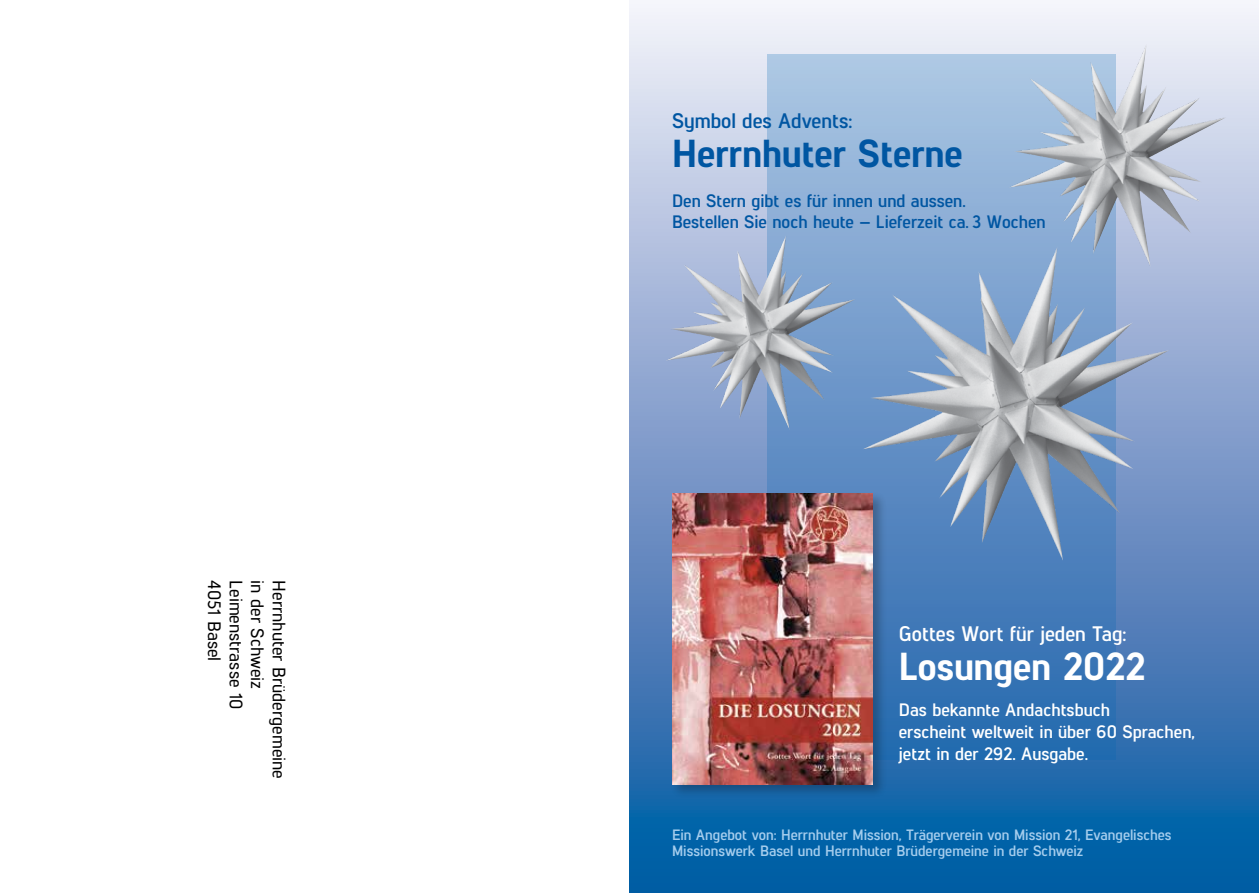
<style>
.page{position:relative;width:1259px;height:893px;background:#fff}
.page>*{position:absolute;margin:0;border:0;box-sizing:border-box;transform-origin:0 0}
.t1{font:800 39px "Lintel";letter-spacing:.005em;color:#0056a2}
.t2{font:800 39px "Lintel";letter-spacing:.005em;color:#fff}
.t3{font:700 21px "Lintel";color:#fff}
.t4{font:700 21px "Lintel";color:#0056a2}
.t5{font:700 18px/21.6px "Lintel";color:#fff}
.t6{font:700 18px/21.6px "Lintel";color:#0056a2}
.t7{font:500 18px "Lintel";color:#000}
.t8{font:700 15px/16.5px "Lintel";color:#a5cded}
</style>
<div class="page">
<svg style="left:629px;top:4px;width:630px;height:889px;background:#6897c6"></svg>
<svg style="left:767px;top:54px;width:349px;height:706px;background:#6896c8"></svg>
<div style="left:670px;top:491px;width:217px;height:307px;background:#000;opacity:.25"></div>
<img style="left:672px;top:493px;width:201px;height:291px">
<img style="left:862px;top:245px;width:309px;height:317px">
<img style="left:665px;top:234px;width:192px;height:196px">
<img style="left:1007px;top:43px;width:220px;height:225px">
<p class="t7" style="left:227px;top:580px;width:82px;rotate:90deg">4051 Basel</p>
<p class="t7" style="left:248px;top:580px;width:130px;rotate:90deg">Leimenstrasse 10</p>
<p class="t7" style="left:270px;top:580px;width:110px;rotate:90deg">in der Schweiz</p>
<p class="t7" style="left:292px;top:580px;width:200px;rotate:90deg">Herrnhuter Brüdergemeine</p>
<h2 class="t4" style="left:672px;top:106px;width:182px">Symbol des Advents:</h2>
<h1 class="t1" style="left:672px;top:126px;width:292px">Herrnhuter Sterne</h1>
<p class="t6" style="left:672px;top:188px;width:375px">Den Stern gibt es für innen und aussen.<br>Bestellen Sie noch heute – Lieferzeit ca. 3 Wochen</p>
<h2 class="t3" style="left:899px;top:619px;width:229px">Gottes Wort für jeden Tag:</h2>
<h1 class="t2" style="left:899px;top:638px;width:248px">Losungen 2022</h1>
<p class="t5" style="left:899px;top:698px;width:297px">Das bekannte Andachtsbuch<br>erscheint weltweit in über 60 Sprachen, jetzt in der 292. Ausgabe.</p>
<p class="t8" style="left:672px;top:825px;width:501px">Ein Angebot von: Herrnhuter Mission, Trägerverein von Mission 21, Evangelisches<br>Missionswerk Basel und Herrnhuter Brüdergemeine in der Schweiz</p>
</div>
